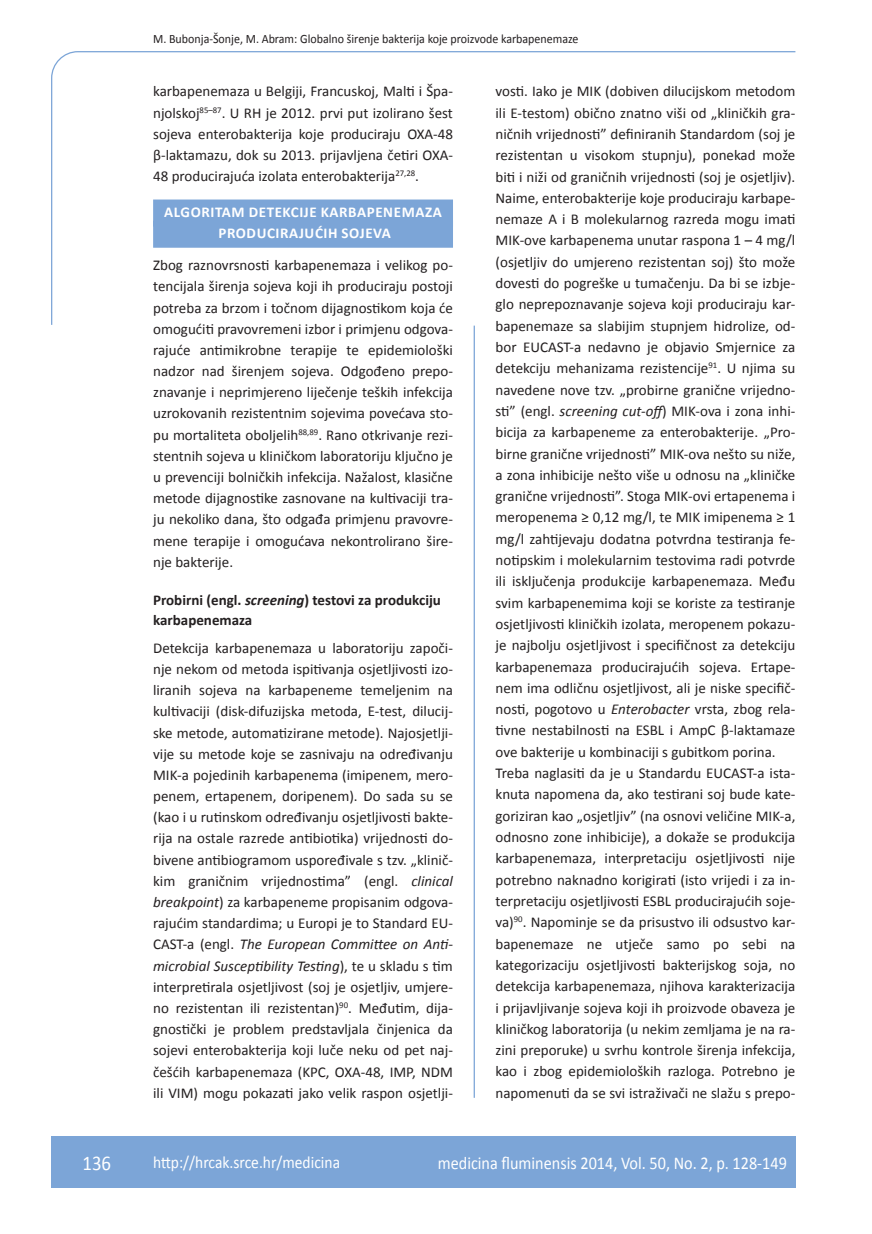
<style>
.page{position:relative;width:872px;height:1234px;background:#fff}
.page>*{position:absolute;margin:0;border:0;box-sizing:border-box;transform-origin:0 0}
.t1{font:21px "Calibri";color:#fff;scale:.9 1}
.t2{font:18px "Calibri";color:#fff;scale:.9 1}
.t3{font:17.25px "Calibri";color:#fff;scale:.9 1}
.t4{font:15px/21.3px "Calibri";color:#231f20;text-align:justify}
.t5{font:700 15px/19.6px "Calibri";color:#231f20}
.t6{font:700 15px/21.1px "Calibri";letter-spacing:.04em;color:#fff;text-align:center}
.t7{font:12.75px "Calibri";color:#231f20;scale:.94 1}
.s1{font-style:italic}
</style>
<div class="page">
<svg style="left:51px;top:51px;width:745px;height:274px"></svg>
<hr style="left:473px;top:325px;width:2px;height:772px;background:#7ca5d7">
<div style="left:51px;top:1135px;width:744px;height:51px;background:#7ca5d7"></div>
<div style="left:153px;top:199px;width:300px;height:27px;background:#7ca5d7"></div>
<div style="left:153px;top:221px;width:300px;height:27px;background:#7ca5d7"></div>
<p class="t7" style="left:153px;top:30px;width:454px">M. Bubonja-Šonje, M. Abram: Globalno širenje bakterija koje proizvode karbapenemaze</p>
<p class="t4" style="left:153px;top:80px;width:301px">karbapenemaza u Belgiji, Francuskoj, Malti i Špa&shy;njolskoj<sup>85–87</sup>. U RH je 2012. prvi put izolirano šest sojeva enterobakterija koje produciraju OXA-48 β-laktamazu, dok su 2013. prijavljena četiri OXA-48 producirajuća izolata enterobakterija<sup>27,28</sup>.</p>
<p class="t6" style="left:164px;top:200px;width:279px">ALGORITAM DETEKCIJE KARBAPENEMAZA<br>PRODUCIRAJUĆIH SOJEVA</p>
<p class="t4" style="left:153px;top:254px;width:301px">Zbog raznovrsnosti karbapenemaza i velikog po&shy;tencijala širenja sojeva koji ih produciraju postoji potreba za brzom i točnom dijagnostikom koja će omogućiti pravovremeni izbor i primjenu odgova&shy;rajuće antimikrobne terapije te epidemiološki nadzor nad širenjem sojeva. Odgođeno prepo&shy;znavanje i neprimjereno liječenje teških infekcija uzrokovanih rezistentnim sojevima povećava sto&shy;pu mortaliteta oboljelih<sup>88,89</sup>. Rano otkrivanje rezi&shy;stentnih sojeva u kliničkom laboratoriju ključno je u prevenciji bolničkih infekcija. Nažalost, klasične metode dijagnostike zasnovane na kultivaciji tra&shy;ju nekoliko dana, što odgađa primjenu pravovre&shy;mene terapije i omogućava nekontrolirano šire&shy;nje bakterije.</p>
<p class="t5" style="left:153px;top:589px;width:289px">Probirni (engl. <span class="s1">screening</span>) testovi za produkciju karbapenemaza</p>
<p class="t4" style="left:153px;top:636px;width:301px">Detekcija karbapenemaza u laboratoriju započi&shy;nje nekom od metoda ispitivanja osjetljivosti izo&shy;liranih sojeva na karbapeneme temeljenim na kultivaciji (disk-difuzijska metoda, E-test, dilucij&shy;ske metode, automatizirane metode). Najosjetlji&shy;vije su metode koje se zasnivaju na određivanju MIK-a pojedinih karbapenema (imipenem, mero&shy;penem, ertapenem, doripenem). Do sada su se (kao i u rutinskom određivanju osjetljivosti bakte&shy;rija na ostale razrede antibiotika) vrijednosti do&shy;bivene antibiogramom uspoređivale s tzv. „klinič&shy;kim graničnim vrijednostima” (engl. <span class="s1">clinical breakpoint</span>) za karbapeneme propisanim odgova&shy;rajućim standardima; u Europi je to Standard EU-CAST-a (engl. <span class="s1">The European Committee on Anti&shy;microbial Susceptibility Testing</span>), te u skladu s tim interpretirala osjetljivost (soj je osjetljiv, umjere&shy;no rezistentan ili rezistentan)<sup>90</sup>. Međutim, dija&shy;gnostički je problem predstavljala činjenica da sojevi enterobakterija koji luče neku od pet naj&shy;češćih karbapenemaza (KPC, OXA-48, IMP, NDM ili VIM) mogu pokazati jako velik raspon osjetlji-</p>
<p class="t4" style="left:495px;top:80px;width:301px;text-align:left">vosti. Iako je MIK (dobiven dilucijskom metodom ili E-testom) obično znatno viši od „kliničkih gra&shy;ničnih vrijednosti” definiranih Standardom (soj je rezistentan u visokom stupnju), ponekad može biti i niži od graničnih vrijednosti (soj je osjetljiv).<br>Naime, enterobakterije koje produciraju karbape&shy;nemaze A i B molekularnog razreda mogu imati MIK-ove karbapenema unutar raspona 1 – 4 mg/l (osjetljiv do umjereno rezistentan soj) što može dovesti do pogreške u tumačenju. Da bi se izbje&shy;glo neprepoznavanje sojeva koji produciraju kar&shy;bapenemaze sa slabijim stupnjem hidrolize, od&shy;bor EUCAST-a nedavno je objavio Smjernice za detekciju mehanizama rezistencije<sup>91</sup>. U njima su navedene nove tzv. „probirne granične vrijedno&shy;sti” (engl. <span class="s1">screening cut-off</span>) MIK-ova i zona inhi&shy;bicija za karbapeneme za enterobakterije. „Pro&shy;birne granične vrijednosti” MIK-ova nešto su niže, a zona inhibicije nešto više u odnosu na „kliničke granične vrijednosti”. Stoga MIK-ovi ertapenema i meropenema ≥ 0,12 mg/l, te MIK imipenema ≥ 1 mg/l zahtijevaju dodatna potvrdna testiranja fe&shy;notipskim i molekularnim testovima radi potvrde ili isključenja produkcije karbapenemaza. Među svim karbapenemima koji se koriste za testiranje osjetljivosti kliničkih izolata, meropenem pokazu&shy;je najbolju osjetljivost i specifičnost za detekciju karbapenemaza producirajućih sojeva. Ertape&shy;nem ima odličnu osjetljivost, ali je niske specifič&shy;nosti, pogotovo u <span class="s1">Enterobacter</span> vrsta, zbog rela&shy;tivne nestabilnosti na ESBL i AmpC β-laktamaze ove bakterije u kombinaciji s gubitkom porina.<br>Treba naglasiti da je u Standardu EUCAST-a ista&shy;knuta napomena da, ako testirani soj bude kate&shy;goriziran kao „osjetljiv” (na osnovi veličine MIK-a, odnosno zone inhibicije), a dokaže se produkcija karbapenemaza, interpretaciju osjetljivosti nije potrebno naknadno korigirati (isto vrijedi i za in&shy;terpretaciju osjetljivosti ESBL producirajućih soje&shy;va)<sup>90</sup>. Napominje se da prisustvo ili odsustvo kar&shy;bapenemaze ne utječe samo po sebi na kategorizaciju osjetljivosti bakterijskog soja, no detekcija karbapenemaza, njihova karakterizacija i prijavljivanje sojeva koji ih proizvode obaveza je kliničkog laboratorija (u nekim zemljama je na ra&shy;zini preporuke) u svrhu kontrole širenja infekcija, kao i zbog epidemioloških razloga. Potrebno je napomenuti da se svi istraživači ne slažu s prepo-</p>
<h1 class="t1" style="left:82px;top:1149px;width:33px">136</h1>
<p class="t3" style="left:153px;top:1150px;width:209px">http://hrcak.srce.hr/medicina</p>
<p class="t2" style="left:438px;top:1151px;width:389px">medicina fluminensis 2014, Vol. 50, No. 2, p. 128-149</p>
</div>
